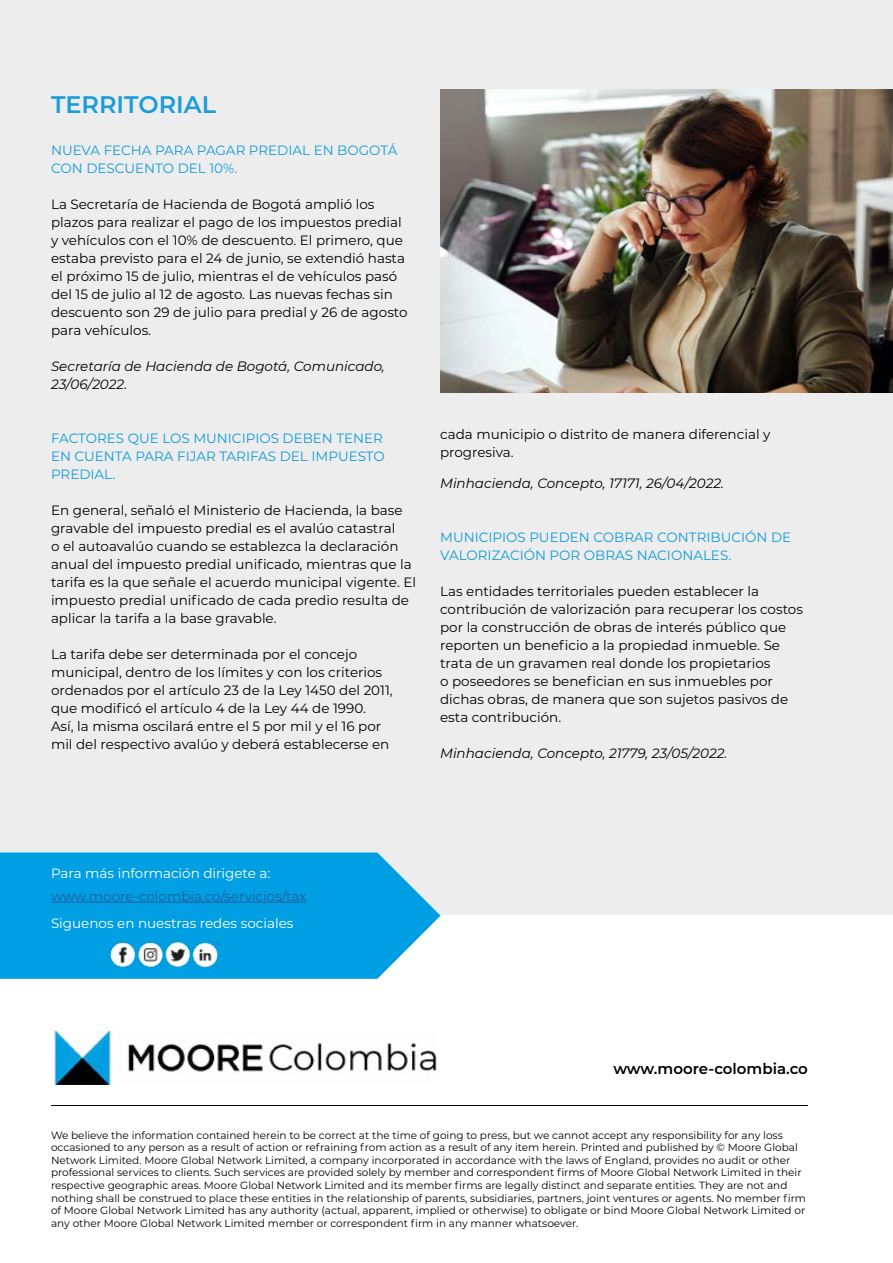
<style>
.page{position:relative;width:893px;height:1263px;background:#fff}
.page>*{position:absolute;margin:0;border:0;box-sizing:border-box;transform-origin:0 0}
.t1{font:600 24px "Montserrat";color:#1a9dd9}
.t2{font:600 15px "Montserrat";color:#000}
.t3{font:13.5px/18px "Montserrat";color:#000}
.t4{font:13.5px/18px "Montserrat";color:#0f9bd8}
.t5{font:italic 13.5px/18px "Montserrat";color:#000}
.t6{font:13.5px "Montserrat";color:#fff}
.t7{font:13.5px/18px "Montserrat";color:#159cd8}
.t8{font:13.5px "Montserrat";color:#275b9b}
.t9{font:10.5px/12.6px "Montserrat";color:#000}
</style>
<div class="page">
<div style="left:0;top:0;width:893px;height:916px;background:#ededed"></div>
<hr style="left:51px;top:1105px;width:757px;height:1px;background:#000">
<img style="left:53px;top:1030px;width:384px;height:55px">
<svg style="left:0;top:852px;width:441px;height:127px;background:#14a6e4"></svg>
<img style="left:440px;top:89px;width:453px;height:304px">
<hr style="left:51px;top:902px;width:256px;height:1px;background:#275b9b">
<img style="left:103px;top:938px;width:32px;height:31px">
<img style="left:139px;top:938px;width:54px;height:31px">
<img style="left:193px;top:942px;width:31px;height:27px">
<h1 class="t1" style="left:51px;top:87px;width:167px">TERRITORIAL</h1>
<p class="t7" style="left:51px;top:141px;width:348px">NUEVA FECHA PARA PAGAR PREDIAL EN BOGOTÁ<br>CON DESCUENTO DEL 10%.</p>
<p class="t3" style="left:51px;top:195px;width:358px">La Secretaría de Hacienda de Bogotá amplió los plazos para realizar el pago de los impuestos predial y vehículos con el 10% de descuento. El primero, que estaba previsto para el 24 de junio, se extendió hasta el próximo 15 de julio, mientras el de vehículos pasó del 15 de julio al 12 de agosto. Las nuevas fechas sin descuento son 29 de julio para predial y 26 de agosto para vehículos.</p>
<p class="t5" style="left:51px;top:357px;width:335px">Secretaría de Hacienda de Bogotá, Comunicado,<br>23/06/2022.</p>
<p class="t4" style="left:51px;top:429px;width:335px">FACTORES QUE LOS MUNICIPIOS DEBEN TENER<br>EN CUENTA PARA FIJAR TARIFAS DEL IMPUESTO<br>PREDIAL.</p>
<p class="t3" style="left:51px;top:501px;width:367px">En general, señaló el Ministerio de Hacienda, la base gravable del impuesto predial es el avalúo catastral<br>o el autoavalúo cuando se establezca la declaración anual del impuesto predial unificado, mientras que la tarifa es la que señale el acuerdo municipal vigente. El impuesto predial unificado de cada predio resulta de aplicar la tarifa a la base gravable.</p>
<p class="t3" style="left:51px;top:645px;width:343px">La tarifa debe ser determinada por el concejo municipal, dentro de los límites y con los criterios ordenados por el artículo 23 de la Ley 1450 del 2011, que modificó el artículo 4 de la Ley 44 de 1990.<br>Así, la misma oscilará entre el 5 por mil y el 16 por mil del respectivo avalúo y deberá establecerse en</p>
<p class="t3" style="left:440px;top:425px;width:332px">cada municipio o distrito de manera diferencial y progresiva.</p>
<p class="t5" style="left:440px;top:474px;width:285px">Minhacienda, Concepto, 17171, 26/04/2022.</p>
<p class="t4" style="left:440px;top:528px;width:353px">MUNICIPIOS PUEDEN COBRAR CONTRIBUCIÓN DE<br>VALORIZACIÓN POR OBRAS NACIONALES.</p>
<p class="t3" style="left:440px;top:582px;width:364px">Las entidades territoriales pueden establecer la contribución de valorización para recuperar los costos por la construcción de obras de interés público que reporten un beneficio a la propiedad inmueble. Se trata de un gravamen real donde los propietarios<br>o poseedores se benefician en sus inmuebles por dichas obras, de manera que son sujetos pasivos de esta contribución.</p>
<p class="t5" style="left:440px;top:744px;width:289px">Minhacienda, Concepto, 21779, 23/05/2022.</p>
<p class="t6" style="left:51px;top:864px;width:221px">Para más información dirigete a:</p>
<p class="t8" style="left:51px;top:887px;width:257px">www.moore-colombia.co/servicios/tax</p>
<p class="t6" style="left:51px;top:914px;width:244px">Siguenos en nuestras redes sociales</p>
<p class="t2" style="left:613px;top:1057px;width:196px">www.moore-colombia.co</p>
<p class="t9" style="left:51px;top:1128px;width:756px">We believe the information contained herein to be correct at the time of going to press, but we cannot accept any responsibility for any loss occasioned to any person as a result of action or refraining from action as a result of any item herein. Printed and published by © Moore Global Network Limited. Moore Global Network Limited, a company incorporated in accordance with the laws of England, provides no audit or other professional services to clients. Such services are provided solely by member and correspondent firms of Moore Global Network Limited in their respective geographic areas. Moore Global Network Limited and its member firms are legally distinct and separate entities. They are not and nothing shall be construed to place these entities in the relationship of parents, subsidiaries, partners, joint ventures or agents. No member firm of Moore Global Network Limited has any authority (actual, apparent, implied or otherwise) to obligate or bind Moore Global Network Limited or any other Moore Global Network Limited member or correspondent firm in any manner whatsoever.</p>
</div>
